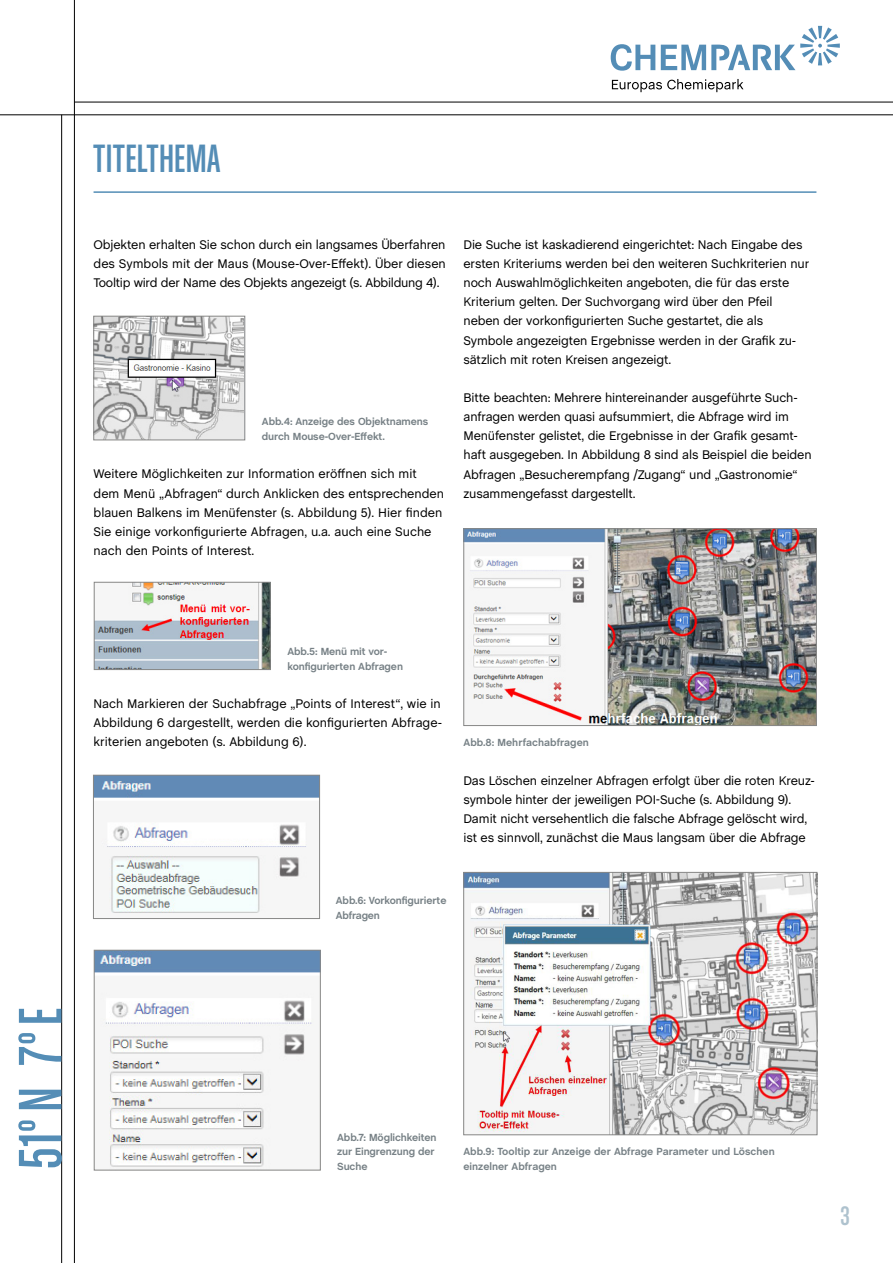
<style>
.page{position:relative;width:893px;height:1263px;background:#fff}
.page>*{position:absolute;margin:0;border:0;box-sizing:border-box;transform-origin:0 0}
.t1{font:condensed 42px "Chalet";letter-spacing:.005em;color:#548db6}
.t2{font:condensed 28.5px "Chalet";color:#aec2ce}
.t3{font:12.75px/19.2px "Chalet";letter-spacing:-.01em;color:#000}
.t4{font:700 10.5px/14.9px "Chalet";letter-spacing:-.01em;color:#778186}
</style>
<div class="page">
<hr style="left:0;top:115px;width:893px;height:1px;background:#000">
<hr style="left:74px;top:102px;width:819px;height:1px;background:#000">
<hr style="left:74px;top:0;width:1px;height:1263px;background:#000">
<hr style="left:61px;top:115px;width:1px;height:1148px;background:#000">
<svg style="left:18px;top:1120px;width:44px;height:47px"></svg>
<svg style="left:19px;top:1090px;width:42px;height:19px"></svg>
<svg style="left:18px;top:1033px;width:43px;height:32px"></svg>
<svg style="left:19px;top:1009px;width:42px;height:14px"></svg>
<svg style="left:611px;top:44px;width:44px;height:27px"></svg>
<svg style="left:661px;top:26px;width:179px;height:44px"></svg>
<svg style="left:612px;top:79px;width:131px;height:13px"></svg>
<hr style="left:94px;top:191px;width:722px;height:2px;background:#548db6">
<img style="left:466px;top:530px;width:349px;height:194px">
<div style="left:464px;top:528px;width:353px;height:198px;border:1px solid #878786"></div>
<img style="left:96px;top:584px;width:172px;height:84px">
<div style="left:94px;top:582px;width:176px;height:88px;border:1px solid #878786"></div>
<img style="left:465px;top:874px;width:350px;height:259px">
<div style="left:463px;top:872px;width:354px;height:263px;border:1px solid #878786"></div>
<img style="left:95px;top:777px;width:223px;height:136px">
<div style="left:93px;top:775px;width:227px;height:144px;border:1px solid #878786"></div>
<img style="left:96px;top:318px;width:147px;height:120px">
<div style="left:94px;top:316px;width:151px;height:124px;border:1px solid #878786"></div>
<img style="left:96px;top:952px;width:222px;height:216px">
<div style="left:94px;top:950px;width:226px;height:220px;border:1px solid #878786"></div>
<h1 class="t1" style="left:94px;top:135px;width:128px">TITELTHEMA</h1>
<p class="t3" style="left:94px;top:234px;width:354px;text-align:justify">Objekten erhalten Sie schon durch ein langsames Überfahren des Symbols mit der Maus (Mouse-Over-Effekt). Über diesen Tooltip wird der Name des Objekts angezeigt (s. Abbildung 4).</p>
<p class="t4" style="left:262px;top:415px;width:168px">Abb.4: Anzeige des Objektnamens durch Mouse-Over-Effekt.</p>
<p class="t3" style="left:94px;top:463px;width:352px">Weitere Möglichkeiten zur Information eröffnen sich mit dem Menü „Abfragen“ durch Anklicken des entsprechenden blauen Balkens im Menüfenster (s. Abbildung 5). Hier finden Sie einige vorkonfigurierte Abfragen, u.a. auch eine Suche nach den Points of Interest.</p>
<p class="t3" style="left:463px;top:234px;width:347px">Die Suche ist kaskadierend eingerichtet: Nach Eingabe des ersten Kriteriums werden bei den weiteren Suchkriterien nur noch Auswahlmöglichkeiten angeboten, die für das erste Kriterium gelten. Der Suchvorgang wird über den Pfeil neben der vorkonfigurierten Suche gestartet, die als Symbole angezeigten Ergebnisse werden in der Grafik zu&shy;sätzlich mit roten Kreisen angezeigt.</p>
<p class="t3" style="left:463px;top:387px;width:350px">Bitte beachten: Mehrere hintereinander ausgeführte Such&shy;anfragen werden quasi aufsummiert, die Abfrage wird im Menüfenster gelistet, die Ergebnisse in der Grafik gesamt&shy;haft ausgegeben. In Abbildung 8 sind als Beispiel die beiden Abfragen „Besucherempfang /Zugang“ und „Gastronomie“ zusammengefasst dargestellt.</p>
<p class="t4" style="left:287px;top:644px;width:117px">Abb.5: Menü mit vor‑ konfigurierten Abfragen</p>
<p class="t3" style="left:94px;top:693px;width:350px;text-align:justify">Nach Markieren der Suchabfrage „Points of Interest“, wie in Abbildung 6 dargestellt, werden die konfigurierten Abfrage&shy;kriterien angeboten (s. Abbildung 6).</p>
<p class="t4" style="left:463px;top:736px;width:127px">Abb.8: Mehrfachabfragen</p>
<p class="t3" style="left:463px;top:770px;width:352px">Das Löschen einzelner Abfragen erfolgt über die roten Kreuz‑ symbole hinter der jeweiligen POI-Suche (s. Abbildung 9).<br>Damit nicht versehentlich die falsche Abfrage gelöscht wird, ist es sinnvoll, zunächst die Maus langsam über die Abfrage</p>
<p class="t4" style="left:336px;top:893px;width:112px">Abb.6: Vorkonfigurierte<br>Abfragen</p>
<p class="t4" style="left:337px;top:1130px;width:101px">Abb.7: Möglichkeiten zur Eingrenzung der<br>Suche</p>
<p class="t4" style="left:463px;top:1145px;width:313px">Abb.9: Tooltip zur Anzeige der Abfrage Parameter und Löschen einzelner Abfragen</p>
<h2 class="t2" style="left:840px;top:1200px;width:11px">3</h2>
</div>
